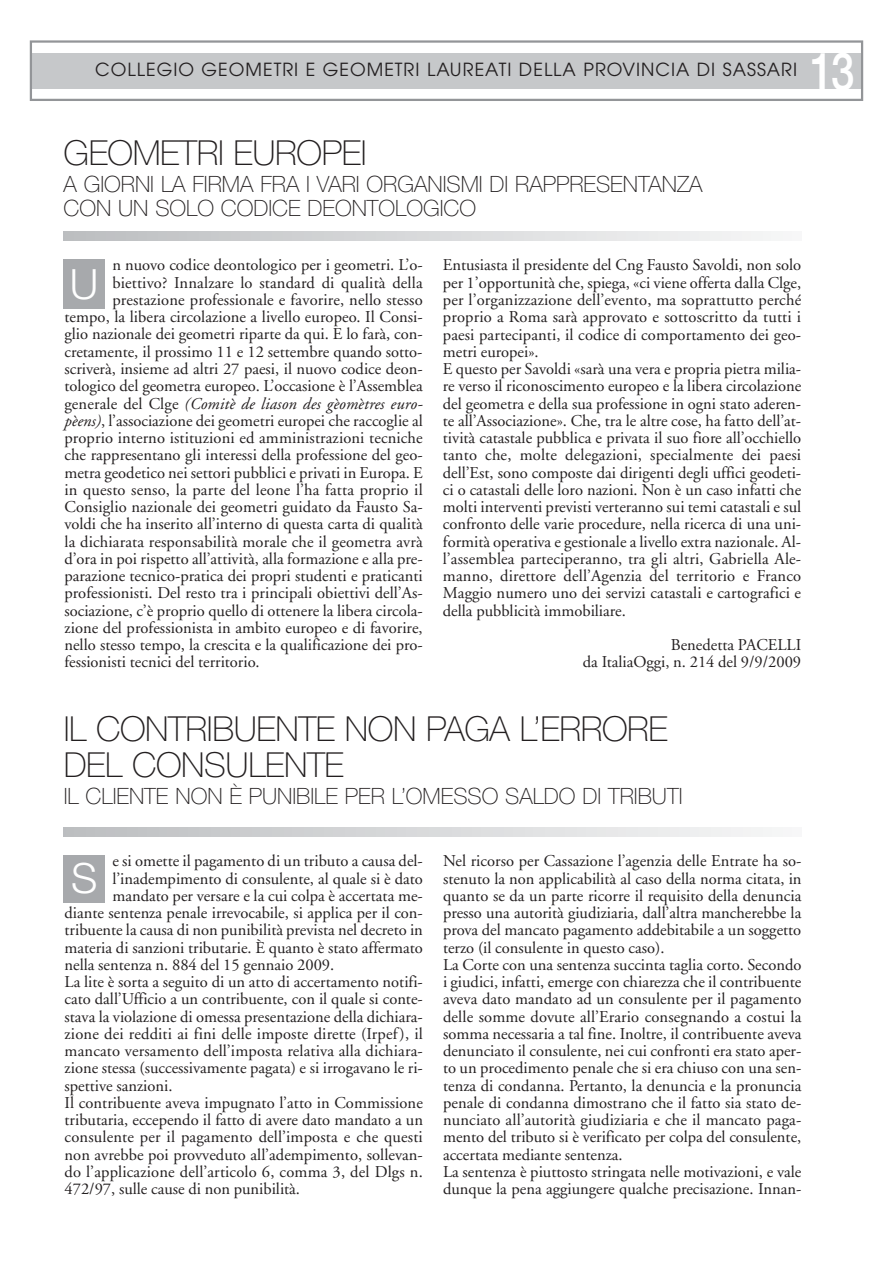
<style>
.page{position:relative;width:893px;height:1263px;background:#fff}
.page>*{position:absolute;margin:0;border:0;box-sizing:border-box;transform-origin:0 0}
.t1{font:500 52.5px "Helvetica Neue";color:#fff;scale:.8 1}
.t2{font:300 41.7px "Helvetica Neue";color:#fff}
.t3{font:100 34.5px/36px "Helvetica Neue";letter-spacing:-.01em;color:#231f20}
.t4{font:100 22.5px/24px "Helvetica Neue";color:#231f20}
.t5{font:18px "Avant Garde";letter-spacing:.055em;color:#231f20}
.t6{font:16.5px/17.2px "Adobe Garamond";color:#231f20}
.t7{font:italic 16.5px "Adobe Garamond";letter-spacing:.01em;color:#231f20}
.s1{font-style:normal}
.s2{font-style:italic}
</style>
<div class="page">
<div style="left:31px;top:53px;width:831px;height:36px;background:#c6c8ca"></div>
<div style="left:30px;top:40px;width:833px;height:61px;border:2px solid #939598"></div>
<svg style="left:64px;top:232px;width:707px;height:8px;background:#d8d9da"></svg>
<div style="left:63px;top:259px;width:42px;height:49px;background:#a7a9ac"></div>
<svg style="left:64px;top:827px;width:708px;height:9px;background:#d8d9da"></svg>
<div style="left:64px;top:855px;width:41px;height:47px;background:#a7a9ac"></div>
<p class="t5" style="left:95px;top:63px;width:703px">COLLEGIO GEOMETRI E GEOMETRI LAUREATI DELLA PROVINCIA DI SASSARI</p>
<h1 class="t1" style="left:810px;top:52px;width:57px">13</h1>
<h3 class="t3" style="left:64px;top:138px;width:304px">GEOMETRI EUROPEI</h3>
<h3 class="t4" style="left:64px;top:174px;width:640px">A GIORNI LA FIRMA FRA I VARI ORGANISMI DI RAPPRESENTANZA<br>CON UN SOLO CODICE DEONTOLOGICO</h3>
<p class="t6" style="left:112px;top:258px;width:312px">n nuovo codice deontologico per i geometri. L’o-</p>
<p class="t6" style="left:112px;top:275px;width:312px">biettivo? Innalzare lo standard di qualità della</p>
<p class="t6" style="left:112px;top:293px;width:312px">prestazione professionale e favorire, nello stesso</p>
<p class="t6" style="left:64px;top:310px;width:360px">tempo, la libera circolazione a livello europeo. Il Consi-</p>
<p class="t6" style="left:64px;top:327px;width:360px">glio nazionale dei geometri riparte da qui. E lo farà, con-</p>
<p class="t6" style="left:64px;top:344px;width:360px">cretamente, il prossimo 11 e 12 settembre quando sotto-</p>
<p class="t6" style="left:64px;top:362px;width:360px">scriverà, insieme ad altri 27 paesi, il nuovo codice deon-</p>
<p class="t6" style="left:64px;top:379px;width:360px">tologico del geometra europeo. L’occasione è l’Assemblea</p>
<p class="t7" style="left:64px;top:397px;width:360px"><span class="s1">generale del Clge</span> (Comitè de liason des gèomètres euro-</p>
<p class="t6" style="left:64px;top:413px;width:360px"><span class="s2">pèens)</span>, l’associazione dei geometri europei che raccoglie al</p>
<p class="t6" style="left:64px;top:431px;width:360px">proprio interno istituzioni ed amministrazioni tecniche</p>
<p class="t6" style="left:64px;top:448px;width:360px">che rappresentano gli interessi della professione del geo-</p>
<p class="t6" style="left:64px;top:465px;width:360px">metra geodetico nei settori pubblici e privati in Europa. E</p>
<p class="t6" style="left:64px;top:482px;width:360px">in questo senso, la parte del leone l’ha fatta proprio il</p>
<p class="t6" style="left:64px;top:500px;width:360px">Consiglio nazionale dei geometri guidato da Fausto Sa-</p>
<p class="t6" style="left:64px;top:517px;width:360px">voldi che ha inserito all’interno di questa carta di qualità</p>
<p class="t6" style="left:64px;top:534px;width:360px">la dichiarata responsabilità morale che il geometra avrà</p>
<p class="t6" style="left:64px;top:551px;width:360px">d’ora in poi rispetto all’attività, alla formazione e alla pre-</p>
<p class="t6" style="left:64px;top:569px;width:360px">parazione tecnico-pratica dei propri studenti e praticanti</p>
<p class="t6" style="left:64px;top:586px;width:360px">professionisti. Del resto tra i principali obiettivi dell’As-</p>
<p class="t6" style="left:64px;top:603px;width:360px">sociazione, c’è proprio quello di ottenere la libera circola-</p>
<p class="t6" style="left:64px;top:620px;width:360px">zione del professionista in ambito europeo e di favorire,</p>
<p class="t6" style="left:64px;top:638px;width:360px">nello stesso tempo, la crescita e la qualificazione dei pro-</p>
<p class="t6" style="left:64px;top:655px;width:197px">fessionisti tecnici del territorio.</p>
<h2 class="t2" style="left:70px;top:269px;width:30px">U</h2>
<p class="t6" style="left:443px;top:258px;width:360px">Entusiasta il presidente del Cng Fausto Savoldi, non solo per 1’opportunità che, spiega, «ci viene offerta dalla Clge, per l’organizzazione dell’evento, ma soprattutto perché proprio a Roma sarà approvato e sottoscritto da tutti i paesi partecipanti, il codice di comportamento dei geo&shy;metri europei».<br>E questo per Savoldi «sarà una vera e propria pietra milia&shy;re verso il riconoscimento europeo e la libera circolazione del geometra e della sua professione in ogni stato aderen&shy;te all’Associazione». Che, tra le altre cose, ha fatto dell’at&shy;tività catastale pubblica e privata il suo fiore all’occhiello tanto che, molte delegazioni, specialmente dei paesi dell’Est, sono composte dai dirigenti degli uffici geodeti&shy;ci o catastali delle loro nazioni. Non è un caso infatti che molti interventi previsti verteranno sui temi catastali e sul confronto delle varie procedure, nella ricerca di una uni&shy;formità operativa e gestionale a livello extra nazionale. Al&shy;l’assemblea parteciperanno, tra gli altri, Gabriella Ale&shy;manno, direttore dell’Agenzia del territorio e Franco Maggio numero uno dei servizi catastali e cartografici e della pubblicità immobiliare.</p>
<p class="t6" style="left:583px;top:638px;width:220px;text-align:right">Benedetta PACELLI<br>da ItaliaOggi, n. 214 del 9/9/2009</p>
<h3 class="t3" style="left:64px;top:714px;width:606px">IL CONTRIBUENTE NON PAGA L’ERRORE<br>DEL CONSULENTE</h3>
<h3 class="t4" style="left:64px;top:786px;width:620px">IL CLIENTE NON È PUNIBILE PER L’OMESSO SALDO DI TRIBUTI</h3>
<p class="t6" style="left:112px;top:854px;width:312px">e si omette il pagamento di un tributo a causa del-</p>
<p class="t6" style="left:112px;top:871px;width:312px">l’inadempimento di consulente, al quale si è dato</p>
<p class="t6" style="left:112px;top:888px;width:312px">mandato per versare e la cui colpa è accertata me-</p>
<p class="t6" style="left:65px;top:906px;width:360px">diante sentenza penale irrevocabile, si applica per il con-</p>
<p class="t6" style="left:65px;top:923px;width:360px">tribuente la causa di non punibilità prevista nel decreto in</p>
<p class="t6" style="left:65px;top:940px;width:360px">materia di sanzioni tributarie. È quanto è stato affermato</p>
<p class="t6" style="left:65px;top:957px;width:271px">nella sentenza n. 884 del 15 gennaio 2009.</p>
<p class="t6" style="left:65px;top:975px;width:360px">La lite è sorta a seguito di un atto di accertamento notifi-</p>
<p class="t6" style="left:65px;top:992px;width:360px">cato dall’Ufficio a un contribuente, con il quale si conte-</p>
<p class="t6" style="left:65px;top:1009px;width:360px">stava la violazione di omessa presentazione della dichiara-</p>
<p class="t6" style="left:65px;top:1026px;width:360px">zione dei redditi ai fini delle imposte dirette (Irpef), il</p>
<p class="t6" style="left:65px;top:1044px;width:360px">mancato versamento dell’imposta relativa alla dichiara-</p>
<p class="t6" style="left:65px;top:1061px;width:360px">zione stessa (successivamente pagata) e si irrogavano le ri-</p>
<p class="t6" style="left:65px;top:1078px;width:109px">spettive sanzioni.</p>
<p class="t6" style="left:65px;top:1095px;width:360px">Il contribuente aveva impugnato l’atto in Commissione</p>
<p class="t6" style="left:65px;top:1113px;width:360px">tributaria, eccependo il fatto di avere dato mandato a un</p>
<p class="t6" style="left:65px;top:1130px;width:360px">consulente per il pagamento dell’imposta e che questi</p>
<p class="t6" style="left:65px;top:1147px;width:360px">non avrebbe poi provveduto all’adempimento, sollevan-</p>
<p class="t6" style="left:65px;top:1164px;width:360px">do l’applicazione dell’articolo 6, comma 3, del Dlgs n.</p>
<p class="t6" style="left:65px;top:1182px;width:237px">472/97, sulle cause di non punibilità.</p>
<h2 class="t2" style="left:71px;top:864px;width:28px">S</h2>
<p class="t6" style="left:443px;top:854px;width:360px">Nel ricorso per Cassazione l’agenzia delle Entrate ha so&shy;stenuto la non applicabilità al caso della norma citata, in quanto se da un parte ricorre il requisito della denuncia presso una autorità giudiziaria, dall’altra mancherebbe la prova del mancato pagamento addebitabile a un soggetto terzo (il consulente in questo caso).<br>La Corte con una sentenza succinta taglia corto. Secondo i giudici, infatti, emerge con chiarezza che il contribuente aveva dato mandato ad un consulente per il pagamento delle somme dovute all’Erario consegnando a costui la somma necessaria a tal fine. Inoltre, il contribuente aveva denunciato il consulente, nei cui confronti era stato aper&shy;to un procedimento penale che si era chiuso con una sen&shy;tenza di condanna. Pertanto, la denuncia e la pronuncia penale di condanna dimostrano che il fatto sia stato de&shy;nunciato all’autorità giudiziaria e che il mancato paga&shy;mento del tributo si è verificato per colpa del consulente, accertata mediante sentenza.<br>La sentenza è piuttosto stringata nelle motivazioni, e vale dunque la pena aggiungere qualche precisazione. Innan-</p>
</div>
